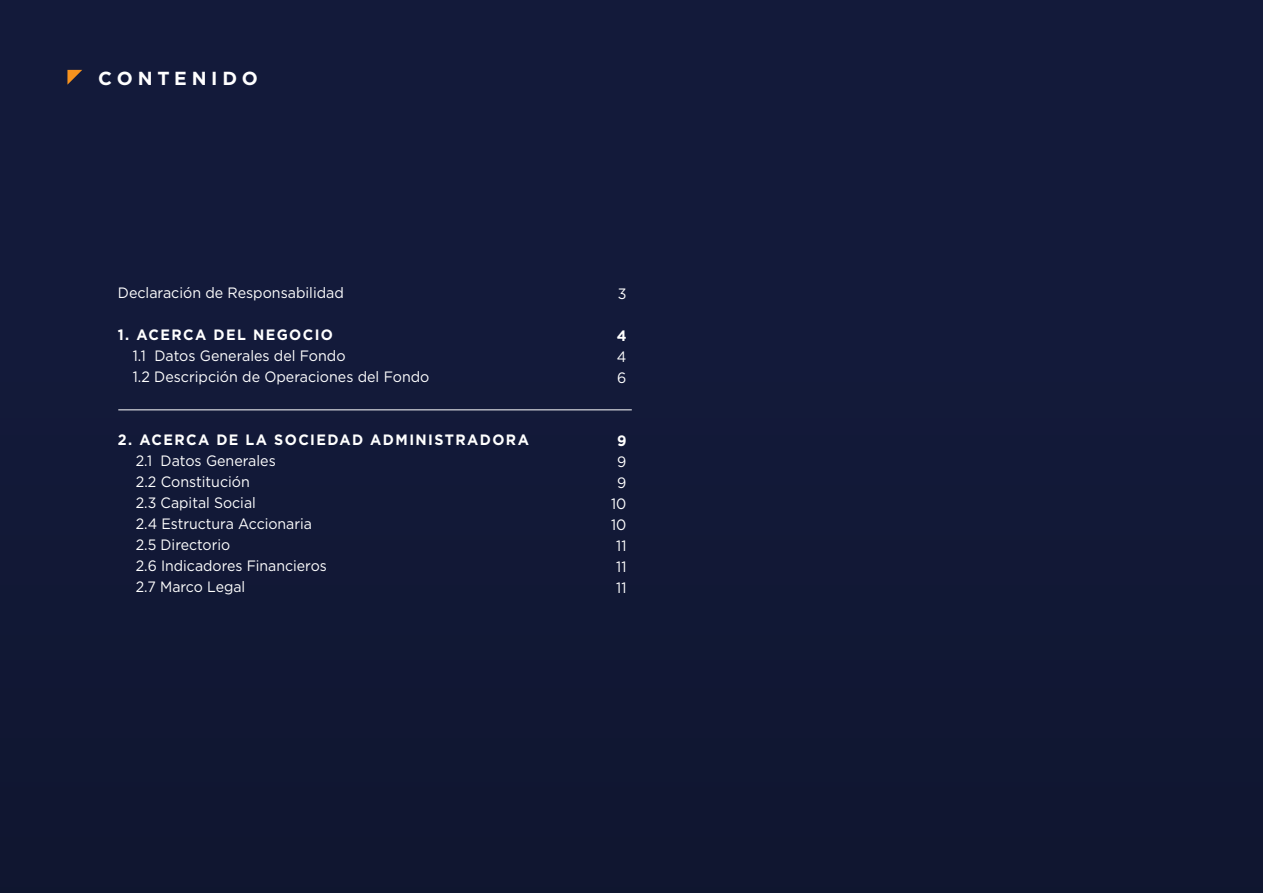
<style>
.page{position:relative;width:1263px;height:893px;background:#121938}
.page>*{position:absolute;margin:0;border:0;box-sizing:border-box;transform-origin:0 0}
.t1{font:700 18.9px "Gotham";letter-spacing:.25em;color:#fff}
.t2{font:15px/21px "Gotham";color:#fff;scale:.94 1}
.t3{font:15px/21px "Gotham";color:#fff;scale:.95 1}
.t4{font:700 15px "Gotham";letter-spacing:.1em;color:#fff;scale:.95 1}
</style>
<div class="page">
<svg style="left:67px;top:70px;width:15px;height:15px"></svg>
<hr style="left:118px;top:410px;width:514px;height:1px;background:#fff">
<p class="t1" style="left:98px;top:65px;width:161px">CONTENIDO</p>
<p class="t3" style="left:118px;top:282px;width:239px">Declaración de Responsabilidad</p>
<p class="t4" style="left:118px;top:324px;width:228px">1. ACERCA DEL NEGOCIO</p>
<p class="t3" style="left:133px;top:345px;width:314px">1.1 Datos Generales del Fondo<br>1.2 Descripción de Operaciones del Fondo</p>
<p class="t4" style="left:118px;top:429px;width:434px">2. ACERCA DE LA SOCIEDAD ADMINISTRADORA</p>
<p class="t2" style="left:136px;top:450px;width:205px">2.1 Datos Generales<br>2.2 Constitución<br>2.3 Capital Social<br>2.4 Estructura Accionaria<br>2.5 Directorio<br>2.6 Indicadores Financieros<br>2.7 Marco Legal</p>
<p class="t3" style="left:618px;top:283px;width:11px">3</p>
<p class="t4" style="left:617px;top:326px;width:12px">4</p>
<p class="t3" style="left:617px;top:346px;width:12px">4<br>6</p>
<p class="t4" style="left:617px;top:431px;width:11px">9</p>
<p class="t3" style="left:611px;top:451px;width:18px;text-align:center">9<br>9<br>10<br>10<br>11<br>11<br>11</p>
</div>
